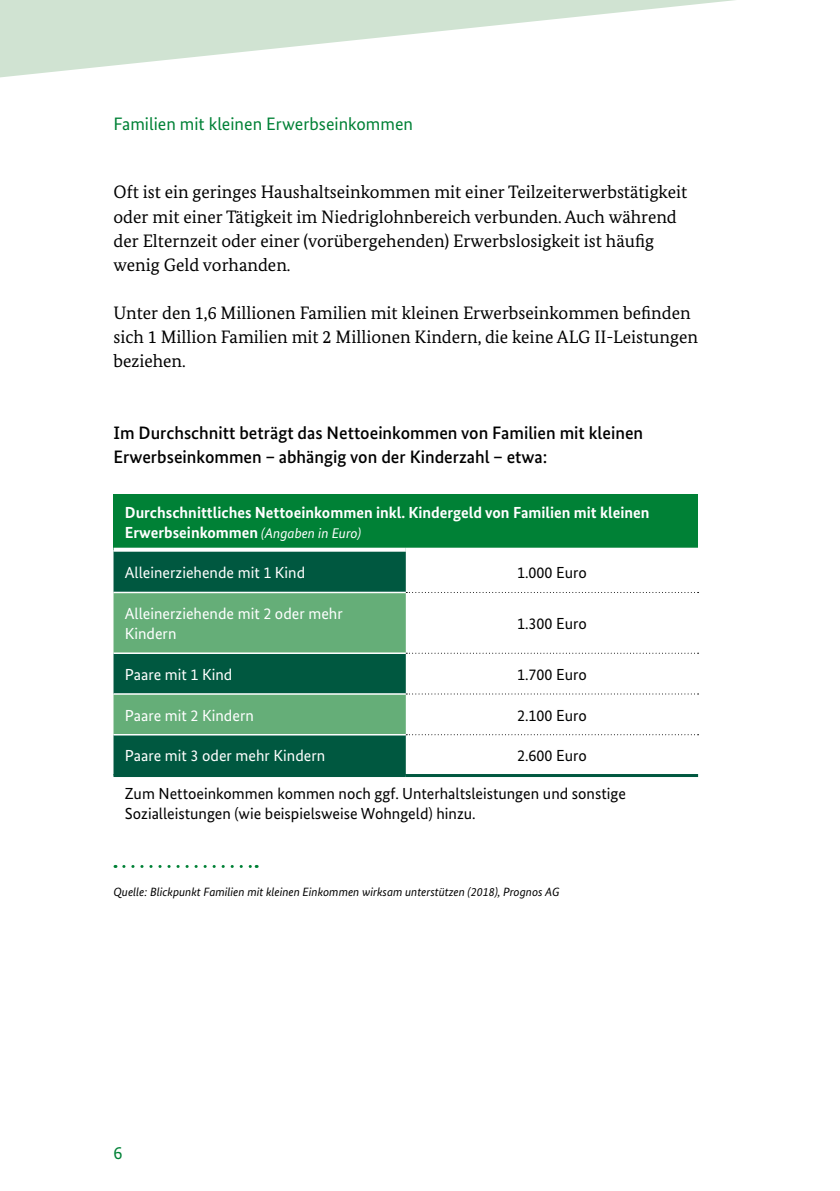
<style>
.page{position:relative;width:840px;height:1191px;background:#fff}
.page>*{position:absolute;margin:0;border:0;box-sizing:border-box;transform-origin:0 0}
.D_-_Innenseiten_D-01-P-Fließtext_BundesS{font:18px/24px "Bundes Serif";color:#000}
.F_-_Tabellen_Grafiken_Bilder_F-01-P-Head{font:500 18px/24px "Bundes Sans";color:#000}
.t1{font:18px "Bundes Sans";color:#008136}
.F_-_Tabellen_Grafiken_Bilder_F-03-P-Tabe{font:16px/20px "Bundes Sans";color:#000}
.F_-_Tabellen_Grafiken_Bilder_F-03-P-Tabe-2{font:16px/20px "Bundes Sans";color:#fff}
.F_-_Tabellen_Grafiken_Bilder_F-02-P-Tabe{font:700 16px/20px "Bundes Sans";color:#fff}
.F_-_Tabellen_Grafiken_Bilder_F-04-P_Quel{font:italic 12px "Bundes Sans";color:#000}
.s1{font-weight:400;font-style:italic;font-size:14px}
</style>
<div class="page">
<svg style="left:0;top:0;width:735px;height:77px;fill:#d0e3d2"></svg>
<svg style="left:124px;top:865px;width:133px;height:3px"></svg>
<div style="left:113px;top:494px;width:584px;height:56px;background:#008136"></div>
<div style="left:113px;top:551px;width:292px;height:223px;background:#005840"></div>
<svg style="left:113px;top:593px;width:292px;height:141px;background:#4a9669"></svg>
<svg style="left:113px;top:547px;width:292px;height:4px"></svg>
<svg style="left:405px;top:547px;width:292px;height:4px"></svg>
<svg style="left:406px;top:592px;width:292px;height:1px"></svg>
<svg style="left:406px;top:652px;width:292px;height:1px"></svg>
<svg style="left:406px;top:693px;width:292px;height:1px"></svg>
<svg style="left:406px;top:734px;width:292px;height:1px"></svg>
<hr style="left:113px;top:591px;width:292px;height:2px;background:#fff">
<hr style="left:113px;top:652px;width:292px;height:2px;background:#fff">
<hr style="left:113px;top:693px;width:292px;height:1px;background:#fff">
<hr style="left:113px;top:734px;width:292px;height:1px;background:#fff">
<hr style="left:113px;top:774px;width:292px;height:3px;background:#005840">
<hr style="left:405px;top:774px;width:292px;height:3px;background:#005840">
<p class="t1" style="left:113px;top:113px;width:301px">Familien mit kleinen Erwerbseinkommen</p>
<p class="D_-_Innenseiten_D-01-P-Fließtext_BundesS" style="left:113px;top:180px;width:575px">Oft ist ein geringes Haushaltseinkommen mit einer Teilzeiterwerbstätigkeit oder mit einer Tätigkeit im Niedriglohnbereich verbunden. Auch während der Elternzeit oder einer (vorübergehenden) Erwerbslosigkeit ist häufig wenig Geld vorhanden.</p>
<p class="D_-_Innenseiten_D-01-P-Fließtext_BundesS" style="left:113px;top:300px;width:585px">Unter den 1,6 Millionen Familien mit kleinen Erwerbseinkommen befinden sich 1 Million Familien mit 2 Millionen Kindern, die keine ALG II-Leistungen beziehen.</p>
<p class="F_-_Tabellen_Grafiken_Bilder_F-01-P-Head" style="left:113px;top:420px;width:531px">Im Durchschnitt beträgt das Nettoeinkommen von Familien mit kleinen<br>Erwerbseinkommen – abhängig von der Kinderzahl – etwa:</p>
<p class="F_-_Tabellen_Grafiken_Bilder_F-02-P-Tabe" style="left:125px;top:503px;width:526px">Durchschnittliches Nettoeinkommen inkl. Kindergeld von Familien mit kleinen<br>Erwerbseinkommen <span class="s1">(Angaben in Euro)</span></p>
<p class="F_-_Tabellen_Grafiken_Bilder_F-03-P-Tabe-2" style="left:125px;top:562px;width:182px">Alleinerziehende mit 1 Kind</p>
<p class="F_-_Tabellen_Grafiken_Bilder_F-03-P-Tabe" style="left:516px;top:562px;width:71px">1.000 Euro</p>
<p class="F_-_Tabellen_Grafiken_Bilder_F-03-P-Tabe-2" style="left:125px;top:603px;width:219px">Alleinerziehende mit 2 oder mehr<br>Kindern</p>
<p class="F_-_Tabellen_Grafiken_Bilder_F-03-P-Tabe" style="left:516px;top:613px;width:71px">1.300 Euro</p>
<p class="F_-_Tabellen_Grafiken_Bilder_F-03-P-Tabe-2" style="left:125px;top:664px;width:109px">Paare mit 1 Kind</p>
<p class="F_-_Tabellen_Grafiken_Bilder_F-03-P-Tabe" style="left:516px;top:664px;width:71px">1.700 Euro</p>
<p class="F_-_Tabellen_Grafiken_Bilder_F-03-P-Tabe-2" style="left:125px;top:705px;width:130px">Paare mit 2 Kindern</p>
<p class="F_-_Tabellen_Grafiken_Bilder_F-03-P-Tabe" style="left:516px;top:705px;width:71px">2.100 Euro</p>
<p class="F_-_Tabellen_Grafiken_Bilder_F-03-P-Tabe-2" style="left:125px;top:745px;width:202px">Paare mit 3 oder mehr Kindern</p>
<p class="F_-_Tabellen_Grafiken_Bilder_F-03-P-Tabe" style="left:516px;top:745px;width:71px">2.600 Euro</p>
<p class="F_-_Tabellen_Grafiken_Bilder_F-03-P-Tabe" style="left:125px;top:783px;width:502px">Zum Nettoeinkommen kommen noch ggf. Unterhaltsleistungen und sonstige<br>Sozialleistungen (wie beispielsweise Wohngeld) hinzu.</p>
<p class="F_-_Tabellen_Grafiken_Bilder_F-04-P_Quel" style="left:113px;top:885px;width:447px">Quelle: Blickpunkt Familien mit kleinen Einkommen wirksam unterstützen (2018), Prognos AG</p>
<p class="t1" style="left:113px;top:1141px;width:10px">6</p>
</div>
